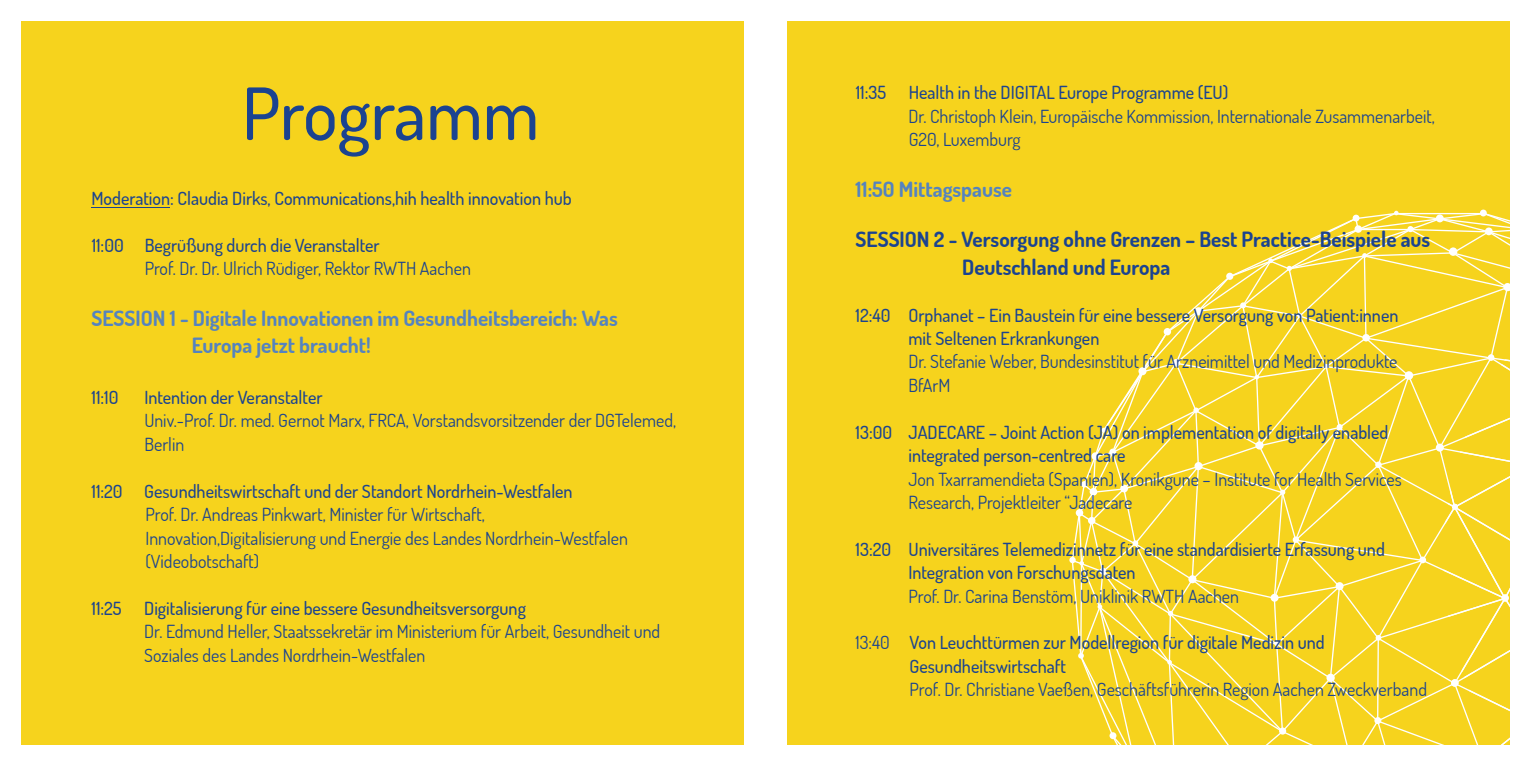
<style>
.page{position:relative;width:1531px;height:766px;background:#fff}
.page>*{position:absolute;margin:0;border:0;box-sizing:border-box;transform-origin:0 0}
.t1{font:500 72px "Dosis";color:#1b4390}
.t2{font:700 21px/27.3px "Dosis";color:#5583bf}
.t3{font:700 21px/27.3px "Dosis";color:#1b4390}
.t4{font:18px/23.4px "Dosis";color:#1b4390}
.t5{font:500 18px/23.4px "Dosis";color:#1b4390}
.s1{font-weight:400}
</style>
<div class="page">
<div style="left:787px;top:21px;width:722px;height:723px;background:#f6d31d"></div>
<svg style="left:1071px;top:211px;width:439px;height:534px"></svg>
<div style="left:21px;top:21px;width:723px;height:723px;background:#f6d31d"></div>
<hr style="left:92px;top:207px;width:78px;height:1px;background:#1b4390">
<h1 class="t1" style="left:242px;top:66px;width:299px">Programm</h1>
<p class="t5" style="left:92px;top:186px;width:482px">Moderation: Claudia Dirks, Communications,hih health innovation hub</p>
<p class="t5" style="left:92px;top:233px;width:290px">11:00 Begrüßung durch die Veranstalter</p>
<p class="t4" style="left:145px;top:256px;width:328px">Prof. Dr. Dr. Ulrich Rüdiger, Rektor RWTH Aachen</p>
<p class="t2" style="left:192px;top:304px;width:428px;text-indent:-100px">SESSION 1 - Digitale Innovationen im Gesundheitsbereich: Was<br>Europa jetzt braucht!</p>
<p class="t5" style="left:92px;top:385px;width:28px">11:10</p>
<p class="t5" style="left:144px;top:385px;width:180px">Intention der Veranstalter</p>
<p class="t4" style="left:144px;top:408px;width:533px">Univ.-Prof. Dr. med. Gernot Marx, FRCA, Vorstandsvorsitzender der DGTelemed,<br>Berlin</p>
<p class="t5" style="left:92px;top:478px;width:483px">11:20 Gesundheitswirtschaft und der Standort Nordrhein-Westfalen</p>
<p class="t4" style="left:146px;top:502px;width:484px">Prof. Dr. Andreas Pinkwart, Minister für Wirtschaft,<br>Innovation,Digitalisierung und Energie des Landes Nordrhein-Westfalen (Videobotschaft)</p>
<p class="t5" style="left:92px;top:595px;width:32px">11:25</p>
<p class="t5" style="left:144px;top:595px;width:383px">Digitalisierung für eine bessere Gesundheitsversorgung</p>
<p class="t4" style="left:144px;top:619px;width:517px">Dr. Edmund Heller, Staatssekretär im Ministerium für Arbeit, Gesundheit und<br>Soziales des Landes Nordrhein-Westfalen</p>
<p class="t5" style="left:856px;top:80px;width:32px">11:35</p>
<p class="t5" style="left:909px;top:80px;width:321px">Health in the DIGITAL Europe Programme (EU)</p>
<p class="t4" style="left:908px;top:104px;width:528px">Dr. Christoph Klein, Europäische Kommission, Internationale Zusammenarbeit,<br>G20, Luxemburg</p>
<p class="t2" style="left:855px;top:175px;width:158px">11:50 Mittagspause</p>
<p class="t3" style="left:962px;top:225px;width:470px;text-indent:-106px">SESSION 2 - Versorgung ohne Grenzen – Best Practice-Beispiele aus<br>Deutschland und Europa</p>
<p class="t5" style="left:908px;top:302px;width:491px;text-indent:-53px">12:40 Orphanet – Ein Baustein für eine bessere Versorgung von Patient:innen mit Seltenen Erkrankungen</p>
<p class="t4" style="left:908px;top:349px;width:490px">Dr. Stefanie Weber, Bundesinstitut für Arzneimittel und Medizinprodukte<br>BfArM</p>
<p class="t5" style="left:908px;top:419px;width:481px;text-indent:-53px">13:00 JADECARE – Joint Action (JA) on implementation of digitally enabled integrated person-centred care</p>
<p class="t4" style="left:908px;top:466px;width:495px">Jon Txarramendieta (Spanien), Kronikgune – Institute for Health Services<br>Research, Projektleiter “Jadecare</p>
<p class="t5" style="left:908px;top:536px;width:478px;text-indent:-53px">13:20 Universitäres Telemedizinnetz für eine standardisierte Erfassung und<br>Integration von Forschungsdaten</p>
<p class="t4" style="left:908px;top:583px;width:332px">Prof. Dr. Carina Benstöm, Uniklinik RWTH Aachen</p>
<p class="t5" style="left:909px;top:630px;width:417px;text-indent:-54px"><span class="s1">13:40</span> Von Leuchttürmen zur Modellregion für digitale Medizin und<br>Gesundheitswirtschaft</p>
<p class="t4" style="left:909px;top:677px;width:519px">Prof. Dr. Christiane Vaeßen, Geschäftsführerin Region Aachen Zweckverband</p>
</div>
